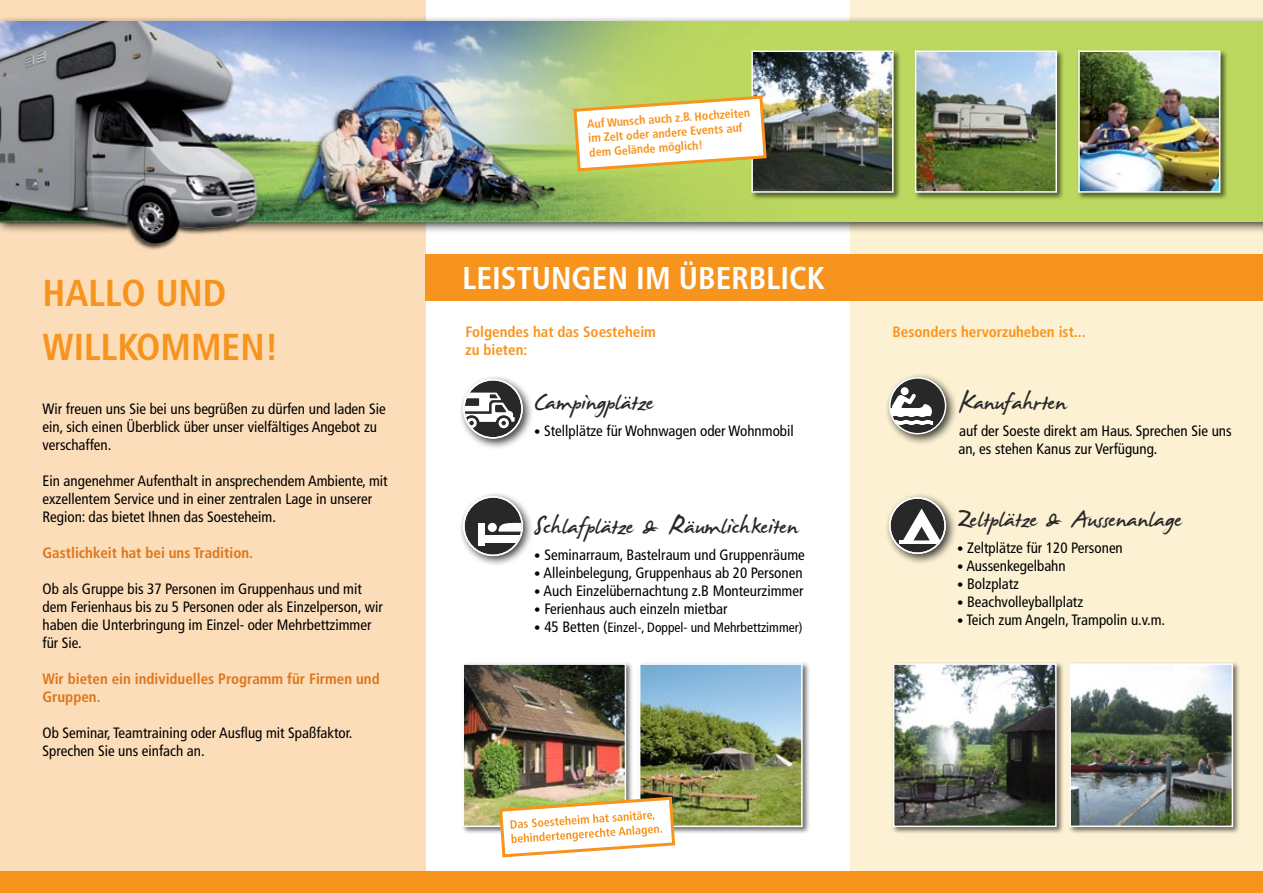
<style>
.page{position:relative;width:1263px;height:893px;background:#fff}
.page>*{position:absolute;margin:0;border:0;box-sizing:border-box;transform-origin:0 0}
.t1{font:37.5px "James Fajardo";color:#292829}
.t2{font:700 condensed 37.5px/54px "Frutiger LT";color:#f7941e}
.t3{font:700 condensed 31.5px "Frutiger LT";color:#fff}
.t4{font:condensed 15px/18px "Frutiger LT";color:#000}
.t5{font:700 condensed 15px/18px "Frutiger LT";color:#de761c}
.t6{font:700 condensed 15px/18px "Frutiger LT";color:#f7941e}
.t7{font:condensed 13.5px "Frutiger LT";color:#000}
.t8{font:700 condensed 12px/14.4px "Frutiger LT";color:#f7941e}
.s1{font-family:"The Sans Bold Caps";font-stretch:normal}
.s2{font-family:"The Sans Bold Caps";font-stretch:normal;font-size:15px}
.s3{font-size:15px}
</style>
<div class="page">
<div style="left:0;top:0;width:425px;height:878px;background:#fcddb9"></div>
<div style="left:850px;top:0;width:413px;height:893px;background:#fcf1d3"></div>
<div style="left:0;top:15px;width:1263px;height:219px;background:#000;opacity:.75"></div>
<div style="left:0;top:21px;width:1263px;height:201px;background:#bcd85f"></div>
<img style="left:0;top:21px;width:793px;height:233px">
<div style="left:750px;top:49px;width:151px;height:151px;background:#000;opacity:.56"></div>
<img style="left:754px;top:54px;width:136px;height:136px">
<div style="left:751px;top:51px;width:142px;height:142px;border:2px solid #fff"></div>
<div style="left:913px;top:49px;width:151px;height:151px;background:#000;opacity:.56"></div>
<img style="left:918px;top:54px;width:136px;height:136px">
<div style="left:915px;top:51px;width:142px;height:142px;border:2px solid #fff"></div>
<div style="left:1076px;top:49px;width:152px;height:151px;background:#000;opacity:.56"></div>
<img style="left:1081px;top:54px;width:136px;height:136px">
<div style="left:1078px;top:51px;width:142px;height:142px;border:2px solid #fff"></div>
<div style="left:461px;top:662px;width:173px;height:172px;background:#000;opacity:.56"></div>
<img style="left:465px;top:666px;width:158px;height:158px">
<div style="left:462px;top:663px;width:164px;height:164px;border:2px solid #fff"></div>
<div style="left:637px;top:662px;width:173px;height:172px;background:#000;opacity:.56"></div>
<img style="left:642px;top:666px;width:158px;height:158px">
<div style="left:639px;top:663px;width:164px;height:164px;border:2px solid #fff"></div>
<div style="left:0;top:872px;width:1263px;height:21px;background:#f7941e"></div>
<div style="left:425px;top:254px;width:838px;height:47px;background:#f7941e"></div>
<div style="left:458px;top:491px;width:76px;height:76px;background:#000;opacity:.75"></div>
<div style="left:464px;top:497px;width:58px;height:58px;background:#292829;border-radius:50%"></div>
<div style="left:478px;top:524px;width:6px;height:22px;background:#fff"></div>
<div style="left:484px;top:535px;width:37px;height:7px;background:#fff"></div>
<div style="left:488px;top:523px;width:9px;height:9px;background:#fff;border-radius:50%"></div>
<svg style="left:498px;top:523px;width:22px;height:9px"></svg>
<div style="left:463px;top:496px;width:60px;height:60px;border:2px solid #fff;border-radius:50%"></div>
<div style="left:458px;top:374px;width:76px;height:76px;background:#000;opacity:.75"></div>
<svg style="left:464px;top:380px;width:58px;height:58px"></svg>
<svg style="left:465px;top:393px;width:50px;height:35px"></svg>
<div style="left:463px;top:379px;width:60px;height:60px;border:2px solid #fff;border-radius:50%"></div>
<div style="left:884px;top:372px;width:73px;height:73px;background:#000;opacity:.75"></div>
<div style="left:890px;top:378px;width:56px;height:56px;background:#292829;border-radius:50%"></div>
<div style="left:901px;top:387px;width:8px;height:8px;background:#fff;border-radius:50%"></div>
<svg style="left:890px;top:392px;width:43px;height:33px"></svg>
<div style="left:889px;top:377px;width:57px;height:57px;border:2px solid #fff;border-radius:50%"></div>
<div style="left:884px;top:492px;width:73px;height:73px;background:#000;opacity:.75"></div>
<div style="left:890px;top:498px;width:55px;height:55px;background:#292829;border-radius:50%"></div>
<svg style="left:899px;top:540px;width:44px;height:4px"></svg>
<svg style="left:903px;top:508px;width:37px;height:32px"></svg>
<div style="left:889px;top:497px;width:57px;height:57px;border:2px solid #fff;border-radius:50%"></div>
<div style="left:891px;top:662px;width:173px;height:172px;background:#000;opacity:.56"></div>
<img style="left:896px;top:666px;width:158px;height:158px">
<div style="left:893px;top:663px;width:164px;height:164px;border:2px solid #fff"></div>
<div style="left:1068px;top:662px;width:172px;height:172px;background:#000;opacity:.56"></div>
<img style="left:1072px;top:666px;width:158px;height:158px">
<div style="left:1069px;top:663px;width:164px;height:164px;border:2px solid #fff"></div>
<svg style="left:497px;top:795px;width:180px;height:63px"></svg>
<svg style="left:572px;top:94px;width:196px;height:79px;background:#ebe7c5"></svg>
<svg style="left:604px;top:521px;width:7px;height:2px"></svg>
<h1 class="t2" style="left:43px;top:266px;width:238px">HALLO UND<br>WILLKOMMEN!</h1>
<p class="t4" style="left:43px;top:400px;width:345px">Wir freuen uns Sie bei uns begrüßen zu dürfen und laden Sie ein, sich einen Überblick über unser vielfältiges Angebot zu verschaffen.</p>
<p class="t4" style="left:43px;top:472px;width:347px">Ein angenehmer Aufenthalt in ansprechendem Ambiente, mit exzellentem Service und in einer zentralen Lage in unserer<br>Region: das bietet Ihnen das Soesteheim.</p>
<p class="t5" style="left:43px;top:544px;width:212px">Gastlichkeit hat bei uns Tradition.</p>
<p class="t4" style="left:43px;top:580px;width:342px">Ob als Gruppe bis 37 Personen im Gruppenhaus und mit dem Ferienhaus bis zu 5 Personen oder als Einzelperson, wir haben die Unterbringung im Einzel- oder Mehrbettzimmer für Sie.</p>
<p class="t5" style="left:43px;top:670px;width:339px">Wir bieten ein individuelles Programm für Firmen und<br>Gruppen.</p>
<p class="t4" style="left:43px;top:724px;width:311px">Ob Seminar, Teamtraining oder Ausflug mit Spaßfaktor.<br>Sprechen Sie uns einfach an.</p>
<p class="t8" style="left:587px;top:117px;width:165px;rotate:-4deg">Auf Wunsch auch z.B. Hochzeiten im Zelt oder andere Events auf dem Gelände möglich!</p>
<h2 class="t3" style="left:462px;top:259px;width:364px">LEISTUNGEN IM ÜBERBLICK</h2>
<p class="t6" style="left:466px;top:322px;width:192px">Folgendes hat das Soesteheim zu bieten:</p>
<h1 class="t1" style="left:534px;top:383px;width:122px">Campingplatze</h1>
<p class="t4" style="left:534px;top:421px;width:261px"><span class="s1">•</span> Stellplätze für Wohnwagen oder Wohnmobil</p>
<h1 class="t1" style="left:534px;top:507px;width:265px">Schlafplatze &amp; Raumlichkeiten</h1>
<p class="t4" style="left:534px;top:546px;width:272px"><span class="s1">•</span> Seminarraum, Bastelraum und Gruppenräume</p>
<p class="t4" style="left:534px;top:564px;width:270px"><span class="s1">•</span> Alleinbelegung, Gruppenhaus ab 20 Personen</p>
<p class="t4" style="left:534px;top:582px;width:271px"><span class="s1">•</span> Auch Einzelübernachtung z.B Monteurzimmer</p>
<p class="t4" style="left:534px;top:600px;width:195px"><span class="s1">•</span> Ferienhaus auch einzeln mietbar</p>
<p class="t7" style="left:534px;top:619px;width:270px"><span class="s2">•</span> <span class="s3">45 Betten (</span>Einzel-, Doppel- und Mehrbettzimmer)</p>
<p class="t6" style="left:893px;top:322px;width:194px">Besonders hervorzuheben ist...</p>
<h1 class="t1" style="left:959px;top:383px;width:109px">Kanufahrten</h1>
<p class="t4" style="left:958px;top:421px;width:275px">auf der Soeste direkt am Haus. Sprechen Sie uns an, es stehen Kanus zur Verfügung.</p>
<h1 class="t1" style="left:957px;top:500px;width:227px">Zeltplatze &amp; Aussenanlage</h1>
<p class="t4" style="left:957px;top:538px;width:167px"><span class="s1">•</span> Zeltplätze für 120 Personen</p>
<p class="t4" style="left:957px;top:556px;width:110px"><span class="s1">•</span> Aussenkegelbahn</p>
<p class="t4" style="left:957px;top:574px;width:63px"><span class="s1">•</span> Bolzplatz</p>
<p class="t4" style="left:957px;top:592px;width:128px"><span class="s1">•</span> Beachvolleyballplatz</p>
<p class="t4" style="left:957px;top:610px;width:210px"><span class="s1">•</span> Teich zum Angeln, Trampolin u.v.m.</p>
</div>
